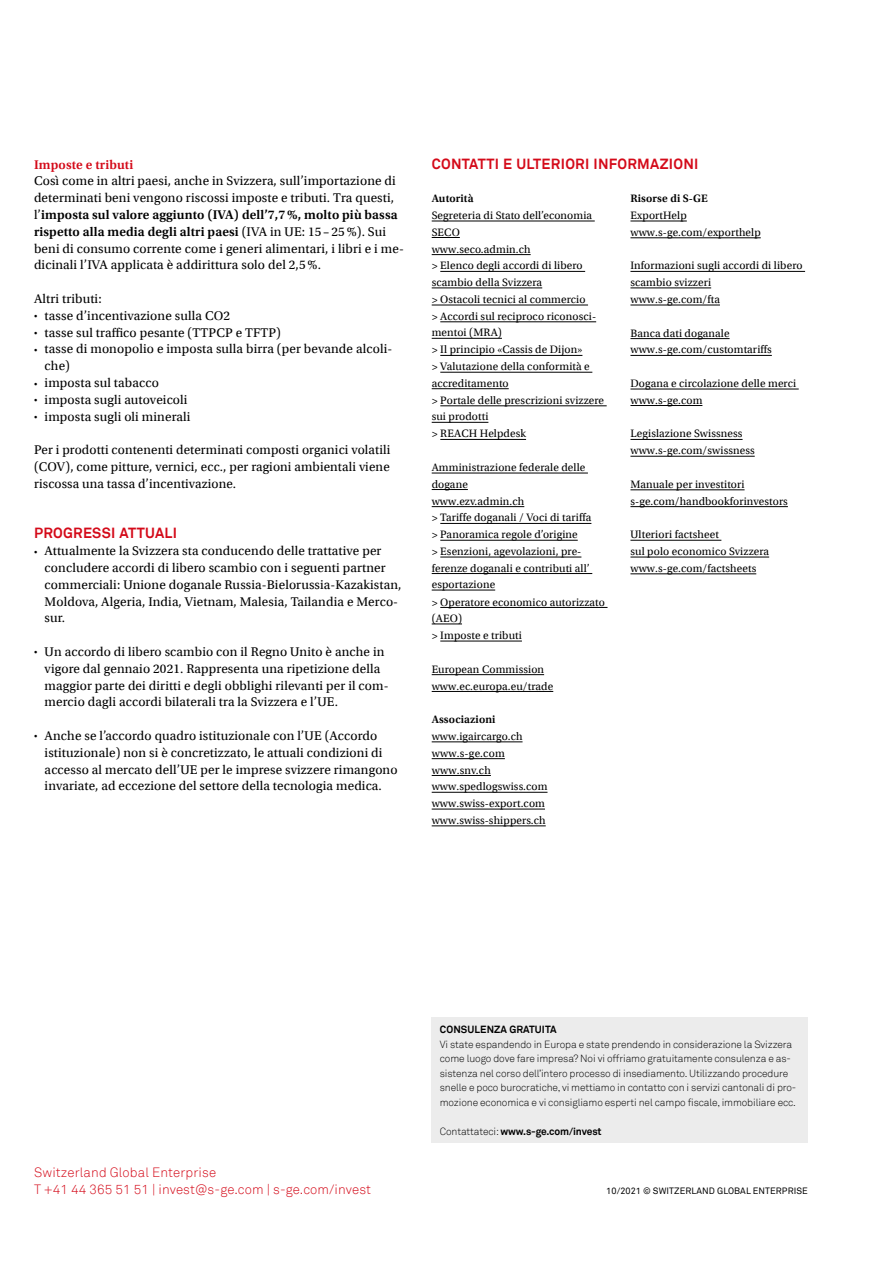
<style>
.page{position:relative;width:893px;height:1263px;background:#fff}
.page>*{position:absolute;margin:0;border:0;box-sizing:border-box;transform-origin:0 0}
.t1{font:14.4px "Akkurat S GE Bold";letter-spacing:.02em;color:#d40a19}
.t2{font:13.2px/16.8px "Utopia S GE Regular";letter-spacing:.01em;color:#000}
.t3{font:13.2px/16.8px "Utopia S GE Semibold";letter-spacing:.01em;color:#000}
.t4{font:13.2px/16.8px "Akkurat S GE Light";letter-spacing:.01em;color:#d40a19}
.t5{font:13.2px "Utopia S GE Semibold";letter-spacing:.01em;color:#d40a19}
.t6{font:11.25px/16.8px "Utopia S GE Regular";letter-spacing:.01em;color:#000}
.t7{font:11.25px "Utopia S GE Semibold";letter-spacing:.01em;color:#000}
.t8{font:10.2px/14.5px "Akkurat S GE Light";letter-spacing:-.01em;color:#000}
.t9{font:10.2px "Akkurat S GE Bold";letter-spacing:-.01em;color:#000}
.t10{font:10.2px "Akkurat S GE Bold";letter-spacing:.01em;color:#000}
.t11{font:9px "Akkurat S GE Regular";letter-spacing:.01em;color:#000}
.s1{font-family:"Utopia S GE Regular"}
.s2{font-size:8.25px}
.s3{font-family:"Akkurat S GE Light"}
</style>
<div class="page">
<hr style="left:630px;top:221px;width:57px;height:1px;background:#000">
<hr style="left:630px;top:237px;width:131px;height:1px;background:#000">
<hr style="left:630px;top:271px;width:175px;height:1px;background:#000">
<hr style="left:630px;top:288px;width:81px;height:1px;background:#000">
<hr style="left:630px;top:305px;width:90px;height:1px;background:#000">
<hr style="left:630px;top:338px;width:100px;height:1px;background:#000">
<hr style="left:630px;top:355px;width:142px;height:1px;background:#000">
<hr style="left:630px;top:389px;width:169px;height:1px;background:#000">
<hr style="left:630px;top:405px;width:72px;height:1px;background:#000">
<hr style="left:630px;top:439px;width:113px;height:1px;background:#000">
<hr style="left:630px;top:456px;width:125px;height:1px;background:#000">
<hr style="left:630px;top:489px;width:115px;height:1px;background:#000">
<hr style="left:630px;top:506px;width:158px;height:1px;background:#000">
<hr style="left:630px;top:540px;width:91px;height:1px;background:#000">
<hr style="left:630px;top:557px;width:139px;height:1px;background:#000">
<hr style="left:630px;top:573px;width:126px;height:1px;background:#000">
<hr style="left:432px;top:221px;width:163px;height:1px;background:#000">
<svg style="left:432px;top:237px;width:28px;height:1px"></svg>
<hr style="left:432px;top:254px;width:99px;height:1px;background:#000">
<hr style="left:440px;top:271px;width:145px;height:1px;background:#000">
<hr style="left:432px;top:288px;width:110px;height:1px;background:#000">
<hr style="left:432px;top:305px;width:156px;height:1px;background:#000">
<hr style="left:440px;top:321px;width:156px;height:1px;background:#000">
<hr style="left:432px;top:338px;width:70px;height:1px;background:#000">
<hr style="left:440px;top:355px;width:142px;height:1px;background:#000">
<hr style="left:440px;top:372px;width:152px;height:1px;background:#000">
<hr style="left:432px;top:388px;width:77px;height:1px;background:#000">
<hr style="left:440px;top:405px;width:167px;height:1px;background:#000">
<hr style="left:432px;top:422px;width:56px;height:1px;background:#000">
<hr style="left:440px;top:439px;width:86px;height:1px;background:#000">
<hr style="left:432px;top:473px;width:156px;height:1px;background:#000">
<hr style="left:432px;top:489px;width:36px;height:1px;background:#000">
<hr style="left:432px;top:506px;width:92px;height:1px;background:#000">
<hr style="left:440px;top:523px;width:151px;height:1px;background:#000">
<hr style="left:440px;top:540px;width:138px;height:1px;background:#000">
<hr style="left:440px;top:557px;width:141px;height:1px;background:#000">
<hr style="left:432px;top:573px;width:160px;height:1px;background:#000">
<hr style="left:432px;top:590px;width:63px;height:1px;background:#000">
<hr style="left:440px;top:607px;width:167px;height:1px;background:#000">
<hr style="left:432px;top:624px;width:30px;height:1px;background:#000">
<hr style="left:440px;top:641px;width:82px;height:1px;background:#000">
<hr style="left:432px;top:674px;width:112px;height:1px;background:#000">
<hr style="left:432px;top:691px;width:121px;height:1px;background:#000">
<hr style="left:432px;top:741px;width:91px;height:1px;background:#000">
<hr style="left:432px;top:758px;width:73px;height:1px;background:#000">
<hr style="left:432px;top:775px;width:59px;height:1px;background:#000">
<hr style="left:432px;top:792px;width:115px;height:1px;background:#000">
<hr style="left:432px;top:809px;width:113px;height:1px;background:#000">
<hr style="left:432px;top:825px;width:114px;height:1px;background:#000">
<div style="left:432px;top:1017px;width:376px;height:126px;background:#ececec"></div>
<p class="t5" style="left:34px;top:155px;width:101px">Imposte e tributi</p>
<p class="t2" style="left:34px;top:172px;width:363px">Così come in altri paesi, anche in Svizzera, sull’importazione di determinati beni vengono riscossi imposte e tributi. Tra questi,</p>
<p class="t3" style="left:34px;top:205px;width:365px"><span class="s1">l’</span>imposta sul valore aggiunto (IVA) dell’7,7%, molto più bassa rispetto alla media degli altri paesi <span class="s1">(IVA in UE: 15 – 25%). Sui</span></p>
<p class="t2" style="left:34px;top:239px;width:371px">beni di consumo corrente come i generi alimentari, i libri e i me&shy;dicinali l’IVA applicata è addirittura solo del 2,5%.</p>
<p class="t2" style="left:34px;top:289px;width:69px">Altri tributi:</p>
<p class="t2" style="left:34px;top:306px;width:198px"><span class="s2">•</span> tasse d’incentivazione sulla CO2</p>
<p class="t2" style="left:34px;top:323px;width:248px"><span class="s2">•</span> tasse sul traffico pesante (TTPCP e TFTP)</p>
<p class="t2" style="left:45px;top:340px;width:349px;text-indent:-11px"><span class="s2">•</span> tasse di monopolio e imposta sulla birra (per bevande alcoli&shy;che)</p>
<p class="t2" style="left:34px;top:373px;width:126px"><span class="s2">•</span> imposta sul tabacco</p>
<p class="t2" style="left:34px;top:390px;width:155px"><span class="s2">•</span> imposta sugli autoveicoli</p>
<p class="t2" style="left:34px;top:407px;width:158px"><span class="s2">•</span> imposta sugli oli minerali</p>
<p class="t2" style="left:34px;top:441px;width:358px;text-align:justify">Per i prodotti contenenti determinati composti organici volatili (COV), come pitture, vernici, ecc., per ragioni ambientali viene riscossa una tassa d’incentivazione.</p>
<p class="t1" style="left:34px;top:523px;width:144px">PROGRESSI ATTUALI</p>
<p class="t2" style="left:45px;top:541px;width:358px;text-indent:-11px"><span class="s2">•</span> Attualmente la Svizzera sta conducendo delle trattative per concludere accordi di libero scambio con i seguenti partner commerciali: Unione doganale Russia-Bielorussia-Kazakistan, Moldova, Algeria, India, Vietnam, Malesia, Tailandia e Merco&shy;sur.</p>
<p class="t2" style="left:45px;top:642px;width:346px;text-indent:-11px"><span class="s2">•</span> Un accordo di libero scambio con il Regno Unito è anche in vigore dal gennaio 2021. Rappresenta una ripetizione della maggior parte dei diritti e degli obblighi rilevanti per il com&shy;mercio dagli accordi bilaterali tra la Svizzera e l’UE.</p>
<p class="t2" style="left:45px;top:726px;width:354px;text-indent:-11px"><span class="s2">•</span> Anche se l’accordo quadro istituzionale con l’UE (Accordo istituzionale) non si è concretizzato, le attuali condizioni di accesso al mercato dell’UE per le imprese svizzere rimangono invariate, ad eccezione del settore della tecnologia medica.</p>
<p class="t1" style="left:432px;top:153px;width:268px">CONTATTI E ULTERIORI INFORMAZIONI</p>
<p class="t7" style="left:432px;top:190px;width:43px">Autorità</p>
<p class="t6" style="left:432px;top:206px;width:174px">Segreteria di Stato dell’economia<br>SECO<br>www.seco.admin.ch<br>&gt; Elenco degli accordi di libero scambio della Svizzera<br>&gt; Ostacoli tecnici al commercio<br>&gt; Accordi sul reciproco riconosci&shy;mentoi (MRA)<br>&gt; Il principio «Cassis de Dijon»<br>&gt; Valutazione della conformità e accreditamento<br>&gt; Portale delle prescrizioni svizzere sui prodotti<br>&gt; REACH Helpdesk</p>
<p class="t6" style="left:432px;top:458px;width:175px">Amministrazione federale delle dogane<br>www.ezv.admin.ch<br>&gt; Tariffe doganali / Voci di tariffa<br>&gt; Panoramica regole d’origine<br>&gt; Esenzioni, agevolazioni, pre&shy;ferenze doganali e contributi all’ esportazione<br>&gt; Operatore economico autorizzato (AEO)<br>&gt; Imposte e tributi</p>
<p class="t6" style="left:432px;top:660px;width:123px">European Commission www.ec.europa.eu/trade</p>
<p class="t7" style="left:432px;top:711px;width:65px">Associazioni</p>
<p class="t6" style="left:432px;top:727px;width:117px">www.igaircargo.ch www.s-ge.com www.snv.ch www.spedlogswiss.com www.swiss-export.com www.swiss-shippers.ch</p>
<p class="t7" style="left:630px;top:190px;width:79px">Risorse di S-GE</p>
<p class="t6" style="left:630px;top:206px;width:132px">ExportHelp www.s-ge.com/exporthelp</p>
<p class="t6" style="left:630px;top:257px;width:174px">Informazioni sugli accordi di libero scambio svizzeri www.s-ge.com/fta</p>
<p class="t6" style="left:630px;top:324px;width:143px">Banca dati doganale www.s-ge.com/customtariffs</p>
<p class="t6" style="left:630px;top:374px;width:167px">Dogana e circolazione delle merci www.s-ge.com</p>
<p class="t6" style="left:630px;top:425px;width:126px">Legislazione Swissness www.s-ge.com/swissness</p>
<p class="t6" style="left:630px;top:475px;width:159px">Manuale per investitori s-ge.com/handbookforinvestors</p>
<p class="t6" style="left:630px;top:525px;width:140px">Ulteriori factsheet<br>sul polo economico Svizzera www.s-ge.com/factsheets</p>
<p class="t4" style="left:34px;top:1163px;width:339px">Switzerland Global Enterprise<br>T +41 44 365 51 51 | invest@s-ge.com | s-ge.com/invest</p>
<p class="t10" style="left:440px;top:1022px;width:118px">CONSULENZA GRATUITA</p>
<p class="t8" style="left:440px;top:1036px;width:358px">Vi state espandendo in Europa e state prendendo in considerazione la Svizzera come luogo dove fare impresa? Noi vi offriamo gratuitamente consulenza e as&shy;sistenza nel corso dell’intero processo di insediamento. Utilizzando procedure snelle e poco burocratiche, vi mettiamo in contatto con i servizi cantonali di pro&shy;mozione economica e vi consigliamo esperti nel campo fiscale, immobiliare ecc.</p>
<p class="t9" style="left:440px;top:1124px;width:163px"><span class="s3">Contattateci:</span> www.s-ge.com/invest</p>
<p class="t11" style="left:606px;top:1184px;width:203px">10/2021 © SWITZERLAND GLOBAL ENTERPRISE</p>
</div>
